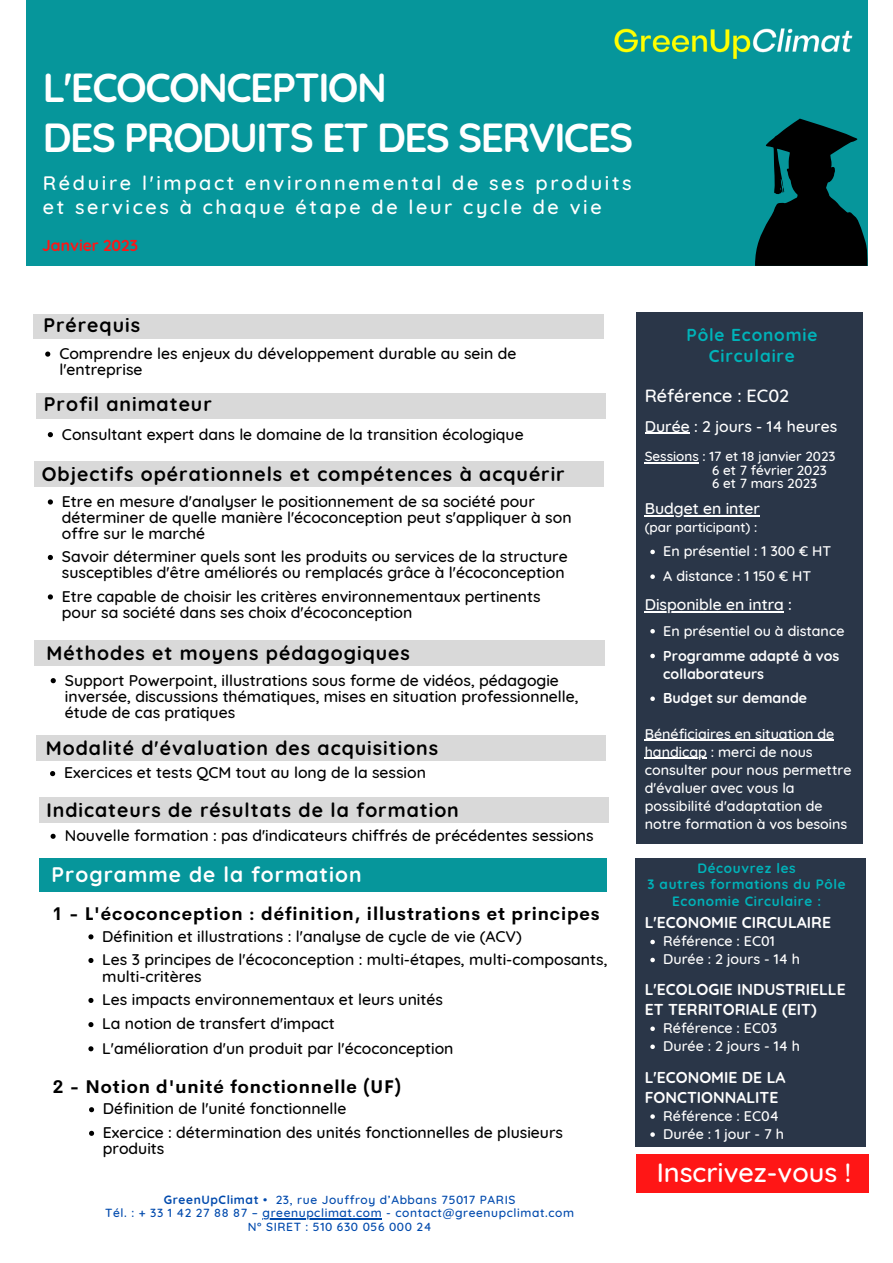
<style>
.page{position:relative;width:893px;height:1263px;background:#fff}
.page>*{position:absolute;margin:0;border:0;box-sizing:border-box;transform-origin:0 0}
.t1{font:700 40.5px/50.1px "Quicksand";letter-spacing:-.04em;color:#fff}
.t2{font:500 27px "Quicksand";color:#fff}
.t3{font:700 21px "Quicksand";letter-spacing:.05em;color:#fff}
.t4{font:500 19.88px/24.2px "Quicksand";letter-spacing:.135em;color:#fff}
.t5{font:700 19.5px "Quicksand";letter-spacing:.05em;color:#000}
.t6{font:700 18px "Cerebri Sans";letter-spacing:.05em;color:#000}
.t7{font:500 18px "Quicksand";color:#fff}
.t8{font:700 17.25px/21.4px "Quicksand";letter-spacing:.05em;color:#00b3b9;text-align:center}
.t9{font:500 15.75px/16px "Quicksand";color:#000}
.t10{font:700 15.75px/20.2px "Quicksand";color:#fff}
.t11{font:500 15.75px "Quicksand";color:#fff}
.t12{font:700 15.75px "Quicksand";color:#ff1616}
.t13{font:500 14.25px/18px "Quicksand";color:#fff}
.t14{font:700 14.25px/18px "Quicksand";color:#fff}
.t15{font:500 13.5px/13.5px "Quicksand";color:#fff}
.t16{font:700 13.5px/16.4px "Quicksand";letter-spacing:.05em;color:#00b3b9;text-align:center}
.t17{font:500 12px/13.7px "Quicksand";letter-spacing:.05em;color:#004aad;text-align:center}
.s1{font-weight:700}
</style>
<div class="page">
<div style="left:27px;top:0;width:840px;height:266px;background:#06969b"></div>
<div style="left:636px;top:313px;width:227px;height:530px;background:#2a3648"></div>
<svg style="left:650px;top:550px;width:5px;height:4px"></svg>
<svg style="left:650px;top:574px;width:5px;height:5px"></svg>
<svg style="left:650px;top:629px;width:5px;height:4px"></svg>
<svg style="left:650px;top:654px;width:5px;height:4px"></svg>
<svg style="left:650px;top:696px;width:5px;height:5px"></svg>
<hr style="left:645px;top:433px;width:44px;height:1px;background:#fff">
<hr style="left:645px;top:462px;width:54px;height:2px;background:#fff">
<hr style="left:645px;top:515px;width:115px;height:1px;background:#fff">
<hr style="left:645px;top:611px;width:139px;height:1px;background:#fff">
<hr style="left:645px;top:740px;width:189px;height:1px;background:#fff">
<hr style="left:645px;top:758px;width:62px;height:1px;background:#fff">
<img style="left:614px;top:14px;width:254px;height:54px">
<div style="left:635px;top:858px;width:230px;height:288px;background:#2a3648"></div>
<svg style="left:650px;top:940px;width:5px;height:4px"></svg>
<svg style="left:650px;top:958px;width:5px;height:4px"></svg>
<svg style="left:45px;top:351px;width:5px;height:6px"></svg>
<svg style="left:48px;top:432px;width:5px;height:5px"></svg>
<svg style="left:48px;top:499px;width:5px;height:6px"></svg>
<svg style="left:48px;top:555px;width:5px;height:5px"></svg>
<svg style="left:48px;top:594px;width:5px;height:5px"></svg>
<div style="left:34px;top:314px;width:569px;height:25px;background:#d9d9d9"></div>
<div style="left:39px;top:859px;width:568px;height:32px;background:#06969b"></div>
<svg style="left:755px;top:119px;width:112px;height:147px"></svg>
<div style="left:636px;top:1154px;width:233px;height:39px;background:#ff1616"></div>
<hr style="left:262px;top:1218px;width:120px;height:1px;background:#004aad">
<svg style="left:88px;top:934px;width:5px;height:5px"></svg>
<svg style="left:88px;top:958px;width:5px;height:5px"></svg>
<svg style="left:88px;top:998px;width:5px;height:5px"></svg>
<svg style="left:88px;top:1022px;width:5px;height:5px"></svg>
<svg style="left:88px;top:1046px;width:5px;height:5px"></svg>
<svg style="left:50px;top:771px;width:5px;height:5px"></svg>
<svg style="left:51px;top:834px;width:5px;height:5px"></svg>
<div style="left:34px;top:461px;width:570px;height:25px;background:#d9d9d9"></div>
<div style="left:36px;top:394px;width:570px;height:25px;background:#d9d9d9"></div>
<div style="left:36px;top:735px;width:570px;height:25px;background:#d9d9d9"></div>
<div style="left:39px;top:798px;width:569px;height:24px;background:#d9d9d9"></div>
<div style="left:35px;top:640px;width:569px;height:25px;background:#d9d9d9"></div>
<svg style="left:51px;top:678px;width:5px;height:5px"></svg>
<svg style="left:650px;top:1026px;width:5px;height:5px"></svg>
<svg style="left:650px;top:1044px;width:5px;height:5px"></svg>
<svg style="left:650px;top:1114px;width:5px;height:5px"></svg>
<svg style="left:650px;top:1132px;width:5px;height:5px"></svg>
<svg style="left:89px;top:1107px;width:5px;height:5px"></svg>
<svg style="left:89px;top:1131px;width:5px;height:5px"></svg>
<h1 class="t1" style="left:43px;top:59px;width:592px">L'ECOCONCEPTION<br>DES PRODUITS ET DES SERVICES</h1>
<p class="t4" style="left:43px;top:169px;width:590px">Réduire l'impact environnemental de ses produits et services à chaque étape de leur cycle de vie</p>
<p class="t12" style="left:42px;top:233px;width:97px">Janvier 2023</p>
<p class="t5" style="left:43px;top:308px;width:98px">Prérequis</p>
<p class="t9" style="left:59px;top:344px;width:458px">Comprendre les enjeux du développement durable au sein de l'entreprise</p>
<p class="t5" style="left:44px;top:388px;width:169px">Profil animateur</p>
<p class="t9" style="left:62px;top:424px;width:463px">Consultant expert dans le domaine de la transition écologique</p>
<p class="t5" style="left:42px;top:458px;width:524px">Objectifs opérationnels et compétences à acquérir</p>
<p class="t9" style="left:62px;top:492px;width:511px">Etre en mesure d'analyser le positionnement de sa société pour déterminer de quelle manière l'écoconception peut s'appliquer à son offre sur le marché</p>
<p class="t9" style="left:62px;top:547px;width:507px">Savoir déterminer quels sont les produits ou services de la structure susceptibles d'être améliorés ou remplacés grâce à l'écoconception</p>
<p class="t9" style="left:62px;top:587px;width:480px">Etre capable de choisir les critères environnementaux pertinents pour sa société dans ses choix d'écoconception</p>
<p class="t5" style="left:46px;top:637px;width:365px">Méthodes et moyens pédagogiques</p>
<p class="t9" style="left:65px;top:670px;width:515px">Support Powerpoint, illustrations sous forme de vidéos, pédagogie inversée, discussions thématiques, mises en situation professionnelle, étude de cas pratiques</p>
<p class="t5" style="left:46px;top:732px;width:394px">Modalité d'évaluation des acquisitions</p>
<p class="t9" style="left:64px;top:763px;width:363px">Exercices et tests QCM tout au long de la session</p>
<p class="t5" style="left:46px;top:794px;width:414px">Indicateurs de résultats de la formation</p>
<p class="t9" style="left:65px;top:826px;width:530px">Nouvelle formation : pas d'indicateurs chiffrés de précédentes sessions</p>
<h3 class="t3" style="left:52px;top:857px;width:312px">Programme de la formation</h3>
<p class="t6" style="left:52px;top:899px;width:549px">1 - L'écoconception : définition, illustrations et principes</p>
<p class="t9" style="left:102px;top:923px;width:507px;line-height:23.6px">Définition et illustrations : l'analyse de cycle de vie (ACV)<br>Les 3 principes de l'écoconception : multi-étapes, multi-composants,</p>
<p class="t9" style="left:102px;top:962px;width:353px;line-height:24px">multi-critères<br>Les impacts environnementaux et leurs unités La notion de transfert d'impact<br>L'amélioration d'un produit par l'écoconception</p>
<p class="t6" style="left:53px;top:1072px;width:349px">2 - Notion d'unité fonctionnelle (UF)</p>
<p class="t9" style="left:103px;top:1095px;width:462px;line-height:23.6px">Définition de l'unité fonctionnelle<br>Exercice : détermination des unités fonctionnelles de plusieurs</p>
<p class="t9" style="left:103px;top:1139px;width:63px">produits</p>
<p class="t17" style="left:105px;top:1191px;width:470px"><span class="s1">GreenUpClimat</span> • 23, rue Jouffroy d’Abbans 75017 PARIS<br>Tél. : + 33 1 42 27 88 87 – greenupclimat.com - contact@greenupclimat.com<br>N° SIRET : 510 630 056 000 24</p>
<p class="t8" style="left:686px;top:322px;width:132px">Pôle Economie<br>Circulaire</p>
<p class="t7" style="left:645px;top:381px;width:146px">Référence : EC02</p>
<p class="t11" style="left:645px;top:413px;width:194px">Durée : 2 jours - 14 heures</p>
<p class="t15" style="left:712px;top:448px;width:125px;text-indent:-67px">Sessions : 17 et 18 janvier 2023<br>6 et 7 février 2023<br>6 et 7 mars 2023</p>
<p class="t11" style="left:645px;top:496px;width:117px">Budget en inter</p>
<p class="t15" style="left:645px;top:519px;width:114px">(par participant) :</p>
<p class="t13" style="left:663px;top:538px;width:169px;line-height:24.8px">En présentiel : 1 300 € HT<br>A distance : 1 150 € HT</p>
<p class="t11" style="left:645px;top:591px;width:149px">Disponible en intra :</p>
<p class="t13" style="left:663px;top:620px;width:183px">En présentiel ou à distance</p>
<p class="t14" style="left:663px;top:645px;width:178px">Programme adapté à vos collaborateurs</p>
<p class="t14" style="left:663px;top:688px;width:145px">Budget sur demande</p>
<p class="t13" style="left:645px;top:723px;width:208px">Bénéficiaires en situation de handicap : merci de nous consulter pour nous permettre d'évaluer avec vous la possibilité d'adaptation de notre formation à vos besoins</p>
<p class="t16" style="left:647px;top:859px;width:200px">Découvrez les<br>3 autres formations du Pôle<br>Economie Circulaire :</p>
<p class="t13" style="left:663px;top:931px;width:138px">Référence : EC01<br>Durée : 2 jours - 14 h</p>
<p class="t10" style="left:645px;top:911px;width:188px">L'ECONOMIE CIRCULAIRE</p>
<p class="t10" style="left:645px;top:978px;width:202px">L'ECOLOGIE INDUSTRIELLE<br>ET TERRITORIALE (EIT)</p>
<p class="t13" style="left:663px;top:1018px;width:138px">Référence : EC03<br>Durée : 2 jours - 14 h</p>
<p class="t10" style="left:645px;top:1066px;width:142px">L'ECONOMIE DE LA<br>FONCTIONNALITE</p>
<p class="t13" style="left:663px;top:1106px;width:122px">Référence : EC04<br>Durée : 1 jour - 7 h</p>
<h2 class="t2" style="left:656px;top:1150px;width:196px">Inscrivez-vous !</h2>
</div>
